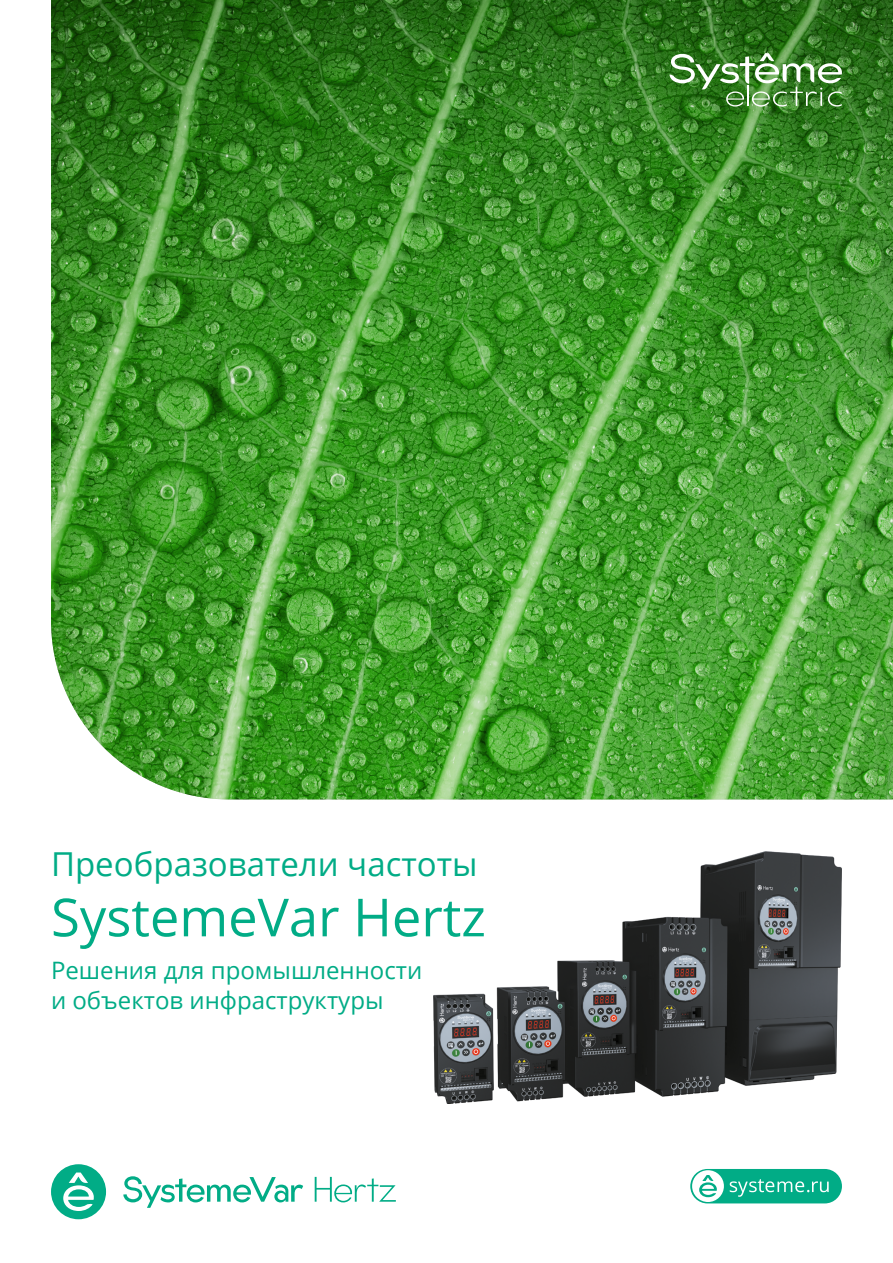
<style>
.page{position:relative;width:893px;height:1263px;background:#fff}
.page>*{position:absolute;margin:0;border:0;box-sizing:border-box;transform-origin:0 0}
.t1{font:52.5px "Open Sans";color:#01ac86}
.t2{font:33px "Open Sans";color:#01ac86}
.t3{font:24px/30px "Open Sans";color:#01ac86}
</style>
<div class="page">
<img style="left:51px;top:0;width:842px;height:799px">
<svg style="left:669px;top:53px;width:173px;height:54px;background:#5c944e"></svg>
<img style="left:434px;top:851px;width:408px;height:252px">
<div style="left:690px;top:1169px;width:152px;height:34px;background:#01ac86;border-radius:17px"></div>
<svg style="left:692px;top:1170px;width:32px;height:32px"></svg>
<svg style="left:730px;top:1179px;width:99px;height:18px"></svg>
<svg style="left:51px;top:1164px;width:55px;height:55px"></svg>
<svg style="left:123px;top:1176px;width:180px;height:32px"></svg>
<svg style="left:315px;top:1177px;width:81px;height:25px"></svg>
<h2 class="t2" style="left:51px;top:841px;width:428px">Преобразователи частоты</h2>
<h1 class="t1" style="left:51px;top:881px;width:436px">SystemeVar Hertz</h1>
<p class="t3" style="left:51px;top:955px;width:373px">Решения для промышленности и объектов инфраструктуры</p>
</div>
